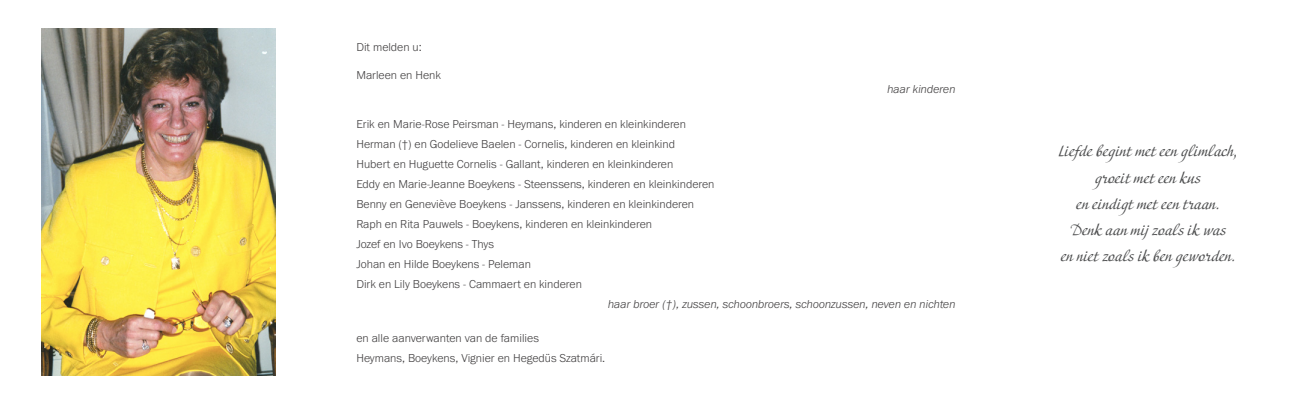
<style>
.page{position:relative;width:1312px;height:408px;background:#fff}
.page>*{position:absolute;margin:0;border:0;box-sizing:border-box;transform-origin:0 0}
.t1{font:15px/26.2px "Adventure";color:#4b4c4d;text-align:center}
.t2{font:300 11.88px/20px "Franklin Gothic URW";color:#424041}
.t3{font:italic 300 11.88px "Franklin Gothic URW";color:#424041}
</style>
<div class="page">
<img style="left:41px;top:28px;width:235px;height:347px">
<p class="t2" style="left:356px;top:36px;width:67px">Dit melden u:</p>
<p class="t2" style="left:356px;top:65px;width:86px">Marleen en Henk</p>
<p class="t3" style="left:887px;top:82px;width:70px">haar kinderen</p>
<p class="t2" style="left:356px;top:113px;width:359px">Erik en Marie-Rose Peirsman - Heymans, kinderen en kleinkinderen Herman (†) en Godelieve Baelen - Cornelis, kinderen en kleinkind<br>Hubert en Huguette Cornelis - Gallant, kinderen en kleinkinderen<br>Eddy en Marie-Jeanne Boeykens - Steenssens, kinderen en kleinkinderen Benny en Geneviève Boeykens - Janssens, kinderen en kleinkinderen Raph en Rita Pauwels - Boeykens, kinderen en kleinkinderen<br>Jozef en Ivo Boeykens - Thys<br>Johan en Hilde Boeykens - Peleman<br>Dirk en Lily Boeykens - Cammaert en kinderen</p>
<p class="t3" style="left:608px;top:296px;width:349px">haar broer (†), zussen, schoonbroers, schoonzussen, neven en nichten</p>
<p class="t2" style="left:356px;top:328px;width:250px">en alle aanverwanten van de families<br>Heymans, Boeykens, Vignier en Hegedüs Szatmári.</p>
<p class="t1" style="left:1058px;top:139px;width:180px">Liefde begint met een glimlach, groeit met een kus<br>en eindigt met een traan.<br>Denk aan mij zoals ik was<br>en niet zoals ik ben geworden.</p>
</div>
